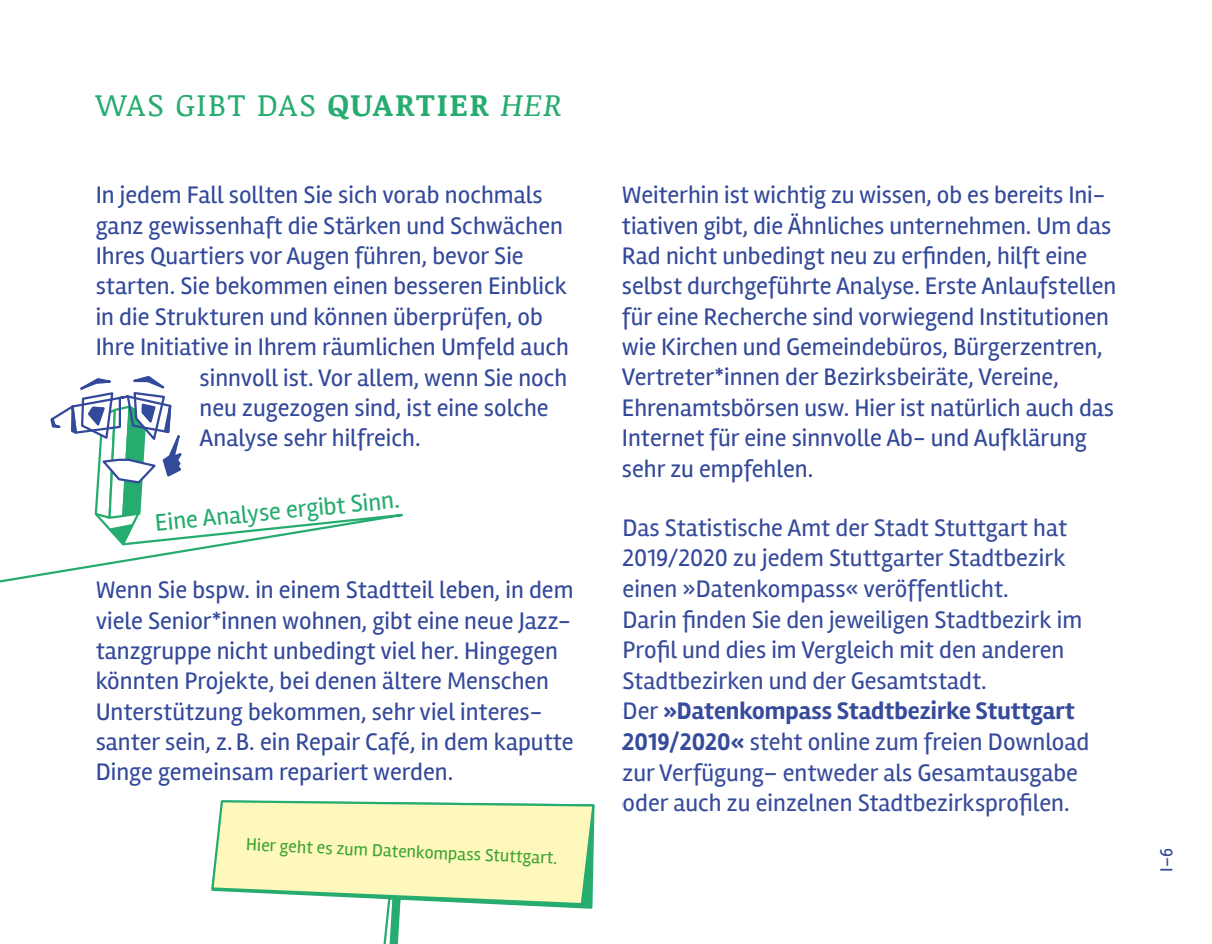
<style>
.page{position:relative;width:1212px;height:944px;background:#fff}
.page>*{position:absolute;margin:0;border:0;box-sizing:border-box;transform-origin:0 0}
.t1{font:31.5px "Noticia Text";letter-spacing:.06em;color:#26ac6f}
.t2{font:24.75px/30.4px "Rambla";color:#33499a}
.t3{font:24.75px/30.6px "Rambla";color:#364b9b}
.t4{font:700 24.75px/30.4px "Rambla";letter-spacing:.005em;color:#33499a}
.t5{font:24.75px "Rambla";color:#26ac6f}
.t6{font:18px "Rambla";color:#3fa535}
.t7{font:18px "Rambla";color:#33499a}
.s1{font-weight:700}
.s2{font-style:italic}
</style>
<div class="page">
<svg style="left:0;top:375px;width:403px;height:208px"></svg>
<svg style="left:211px;top:800px;width:384px;height:144px"></svg>
<p class="t1" style="left:96px;top:83px;width:468px">WAS GIBT DAS <span class="s1">QUARTIER</span> <span class="s2">HER</span></p>
<p class="t2" style="left:96px;top:180px;width:448px">In jedem Fall sollten Sie sich vorab nochmals</p>
<p class="t2" style="left:96px;top:210px;width:469px">ganz gewissenhaft die Stärken und Schwächen</p>
<p class="t2" style="left:96px;top:241px;width:430px">Ihres Quartiers vor Augen führen, bevor Sie</p>
<p class="t2" style="left:96px;top:271px;width:473px">starten. Sie bekommen einen besseren Einblick</p>
<p class="t2" style="left:96px;top:301px;width:449px">in die Strukturen und können überprüfen, ob</p>
<p class="t2" style="left:96px;top:332px;width:475px">Ihre Initiative in Ihrem räumlichen Umfeld auch</p>
<p class="t2" style="left:200px;top:362px;width:369px">sinnvoll ist. Vor allem, wenn Sie noch</p>
<p class="t2" style="left:200px;top:392px;width:350px">neu zugezogen sind, ist eine solche</p>
<p class="t2" style="left:200px;top:423px;width:222px">Analyse sehr hilfreich.</p>
<p class="t5" style="left:154px;top:507px;width:247px;rotate:-5deg">Eine Analyse ergibt Sinn.</p>
<p class="t2" style="left:96px;top:575px;width:479px">Wenn Sie bspw. in einem Stadtteil leben, in dem viele Senior*innen wohnen, gibt eine neue Jazz - tanzgruppe nicht unbedingt viel her. Hingegen könnten Projekte, bei denen ältere Menschen Unterstützung bekommen, sehr viel interes&shy;santer sein, z.B. ein Repair Café, in dem kaputte Dinge gemeinsam repariert werden.</p>
<p class="t6" style="left:247px;top:832px;width:313px;rotate:3deg">Hier geht es zum Datenkompass Stuttgart.</p>
<p class="t2" style="left:622px;top:180px;width:496px">Weiterhin ist wichtig zu wissen, ob es bereits Ini&shy;tiativen gibt, die Ähnliches unternehmen. Um das Rad nicht unbedingt neu zu erfinden, hilft eine selbst durchgeführte Analyse. Erste Anlaufstellen für eine Recherche sind vorwiegend Institutionen wie Kirchen und Gemeindebüros, Bürgerzentren, Vertreter*innen der Bezirksbeiräte, Vereine, Ehrenamtsbörsen usw. Hier ist natürlich auch das Internet für eine sinnvolle Ab- und Aufklärung sehr zu empfehlen.</p>
<p class="t3" style="left:622px;top:512px;width:468px">Das Statistische Amt der Stadt Stuttgart hat 2019/2020 zu jedem Stuttgarter Stadtbezirk einen »Datenkompass« veröffentlicht.<br>Darin finden Sie den jeweiligen Stadtbezirk im Profil und dies im Vergleich mit den anderen Stadtbezirken und der Gesamtstadt.<br>Der <span class="s1">»Datenkompass Stadtbezirke Stuttgart 2019/2020«</span> steht online zum freien Download zur Verfügung– entweder als Gesamtausgabe oder auch zu einzelnen Stadtbezirksprofilen.</p>
<p class="t2" style="left:622px;top:544px;width:455px">im Oktober 2015 zu jedem Stuttgarter Stadt&shy;bezirk einen »Datenkompass« veröffentlicht.</p>
<p class="t2" style="left:950px;top:666px;width:83px">adt. Der</p>
<p class="t4" style="left:657px;top:697px;width:383px;text-indent:-35px">»Datenkompass Stadtbezirke Stuttgart<br>4</p>
<p class="t4" style="left:707px;top:727px;width:23px">15</p>
<p class="t2" style="left:768px;top:757px;width:316px">– entweder als Gesamtausgabe</p>
<p class="t7" style="left:1156px;top:872px;width:25px;rotate:-90deg">I–6</p>
</div>
